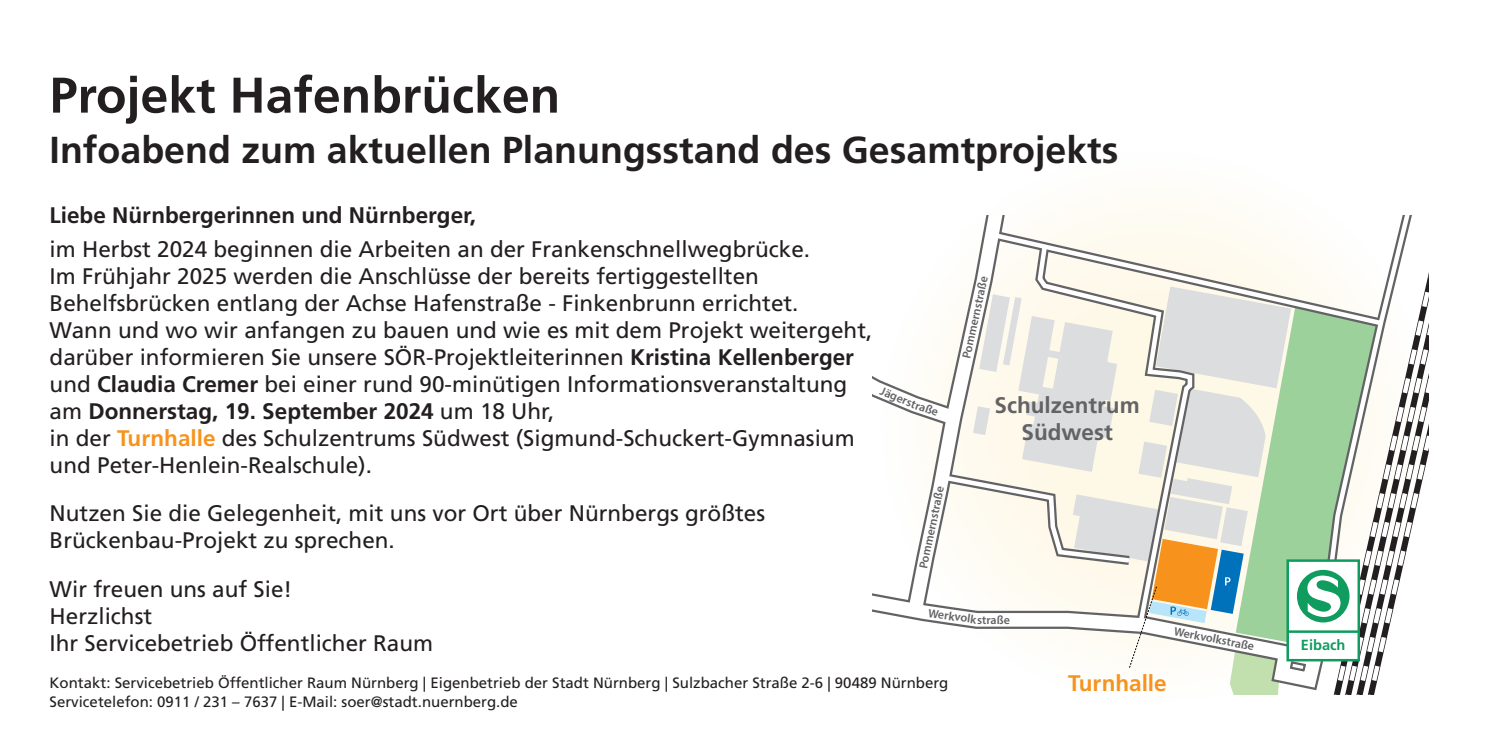
<style>
.page{position:relative;width:1489px;height:745px;background:#fff}
.page>*{position:absolute;margin:0;border:0;box-sizing:border-box;transform-origin:0 0}
.t1{font:700 50px "Frutiger LT Pro";color:#231f20}
.t2{font:700 37.5px "Frutiger LT Pro";color:#231f20}
.t3{font:22.5px/27px "Frutiger LT Pro";color:#231f20}
.t4{font:700 22.5px "Frutiger LT Pro";color:#231f20}
.t5{font:700 22.5px/27px "Frutiger LT Pro";color:#636366;text-align:center}
.t6{font:700 22.5px "Frutiger LT Pro";color:#f7931d}
.t7{font:15px/18.8px "Frutiger LT Pro";color:#231f20}
.t8{font:700 14.5px "Frutiger LT Pro";color:#0f9c5e}
.t9{font:600 12px "Myriad Pro";color:#636366}
.s1{font-weight:700}
.s2{font-weight:700;color:#f7931d}
</style>
<div class="page">
<div style="left:881px;top:151px;width:550px;height:551px;background:#fefdfa;border-radius:50%"></div>
<svg style="left:872px;top:215px;width:556px;height:479px"></svg>
<h1 class="t1" style="left:50px;top:66px;width:512px">Projekt Hafenbrücken</h1>
<h2 class="t2" style="left:50px;top:127px;width:1070px">Infoabend zum aktuellen Planungsstand des Gesamtprojekts</h2>
<p class="t4" style="left:50px;top:201px;width:428px">Liebe Nürnbergerinnen und Nürnberger,</p>
<p class="t3" style="left:50px;top:235px;width:824px">im Herbst 2024 beginnen die Arbeiten an der Frankenschnellwegbrücke.<br>Im Frühjahr 2025 werden die Anschlüsse der bereits fertiggestellten Behelfsbrücken entlang der Achse Hafenstraße - Finkenbrunn errichtet.<br>Wann und wo wir anfangen zu bauen und wie es mit dem Projekt weitergeht, darüber informieren Sie unsere SÖR-Projektleiterinnen <span class="s1">Kristina Kellenberger </span>und <span class="s1">Claudia Cremer</span> bei einer rund 90-minütigen Informationsveranstaltung am <span class="s1">Donnerstag, 19. September 2024</span> um 18 Uhr,<br>in der <span class="s2">Turnhalle</span> des Schulzentrums Südwest (Sigmund-Schuckert-Gymnasium und Peter-Henlein-Realschule).</p>
<p class="t3" style="left:50px;top:500px;width:717px">Nutzen Sie die Gelegenheit, mit uns vor Ort über Nürnbergs größtes<br>Brückenbau-Projekt zu sprechen.</p>
<p class="t3" style="left:50px;top:575px;width:385px">Wir freuen uns auf Sie!<br>Herzlichst<br>Ihr Servicebetrieb Öffentlicher Raum</p>
<p class="t9" style="left:883px;top:383px;width:39px;rotate:23deg">Jägerst</p>
<p class="t9" style="left:918px;top:397px;width:25px;rotate:19deg">raße</p>
<p class="t9" style="left:958px;top:356px;width:79px;rotate:-78deg">Pommernstraß</p>
<p class="t5" style="left:994px;top:391px;width:147px">Schulzentrum<br>Südwest</p>
<p class="t9" style="left:918px;top:553px;width:72px;rotate:-78deg">mmernstraße</p>
<p class="t9" style="left:929px;top:604px;width:50px;rotate:8deg">Werkvolk</p>
<p class="t9" style="left:977px;top:611px;width:34px">straße</p>
<p class="t9" style="left:1175px;top:623px;width:83px;rotate:11deg">Werkvolkstraße</p>
<p class="t7" style="left:50px;top:673px;width:900px">Kontakt: Servicebetrieb Öffentlicher Raum Nürnberg | Eigenbetrieb der Stadt Nürnberg | Sulzbacher Straße 2-6 | 90489 Nürnberg<br>Servicetelefon: 0911 / 231 – 7637 | E-Mail: soer@stadt.nuernberg.de</p>
<p class="t6" style="left:1068px;top:669px;width:100px">Turnhalle</p>
<p class="t8" style="left:1300px;top:636px;width:46px">Eibach</p>
</div>
